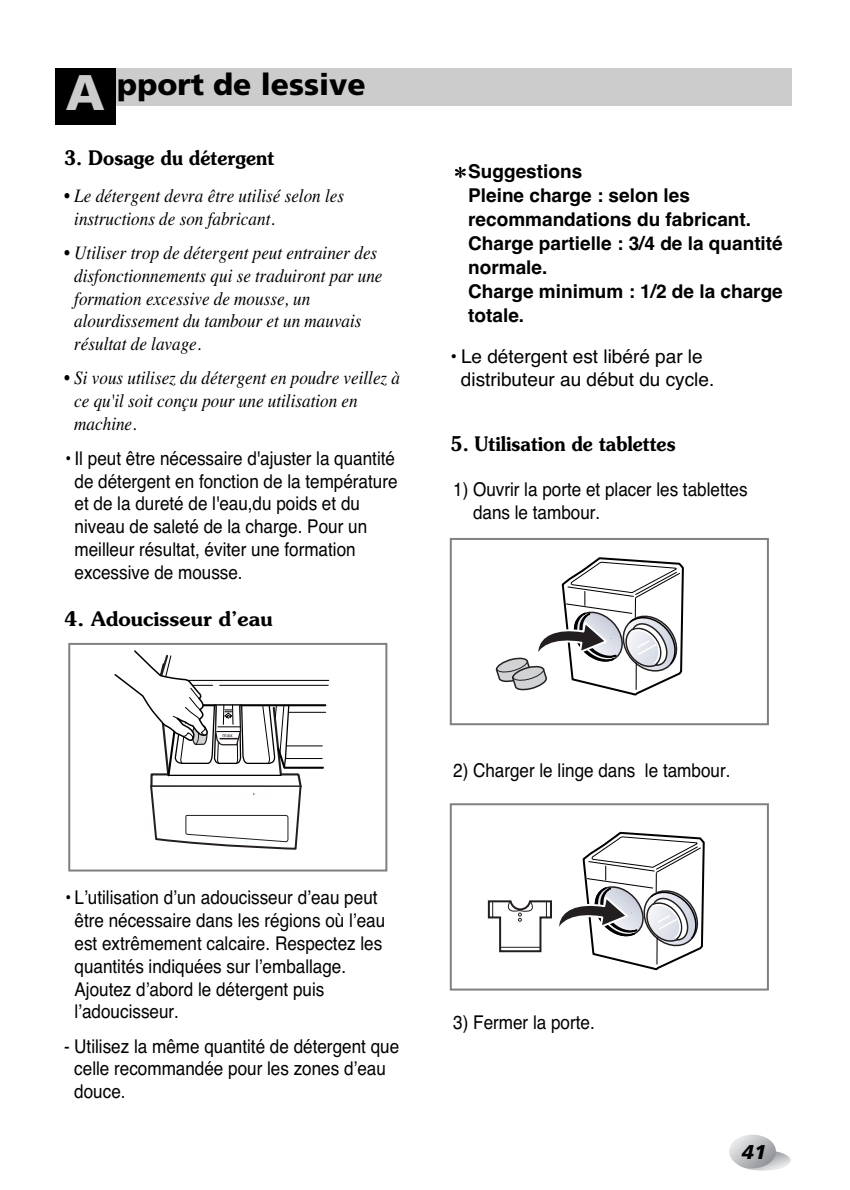
<style>
.page{position:relative;width:850px;height:1190px;background:#fff}
.page>*{position:absolute;margin:0;border:0;box-sizing:border-box;transform-origin:0 0}
.t1{font:900 30px "Frutiger";color:#000}
.t2{font:600 20px "Souvenir";color:#000;scale:.9 1}
.t3{font:600 20px "Souvenir";color:#000}
.t4{font:italic 900 20px "Frutiger";color:#000}
.t5{font:19px/22.8px "Helvetica";color:#000;scale:.9 1}
.t6{font:italic 19px/22.8px "Times";color:#000;scale:.9 1}
.t7{font:700 19px/24px "Helvetica";color:#000}
.t8{font:19px/22.8px "Helvetica";color:#000}
.t9{font:5px "Helvetica";color:#231f20}
.s1{font-size:50px;color:#ccc}
</style>
<div class="page">
<svg style="left:736px;top:1150px;width:55px;height:21px"></svg>
<svg style="left:729px;top:1135px;width:47px;height:33px"></svg>
<img style="left:455px;top:166px;width:11px;height:12px">
<svg style="left:114px;top:650px;width:216px;height:200px"></svg>
<div style="left:68px;top:643px;width:319px;height:229px;border:2px solid #808080"></div>
<svg style="left:495px;top:557px;width:189px;height:139px"></svg>
<div style="left:450px;top:538px;width:319px;height:187px;border:2px solid #808080"></div>
<svg style="left:487px;top:831px;width:218px;height:139px"></svg>
<div style="left:450px;top:803px;width:319px;height:188px;border:2px solid #808080"></div>
<div style="left:55px;top:68px;width:736px;height:37px;background:#ccc"></div>
<div style="left:55px;top:68px;width:60px;height:57px;background:#000"></div>
<h1 class="t1" style="left:66px;top:72px;width:302px"><span class="s1">A</span> pport de lessive</h1>
<p class="t2" style="left:64px;top:149px;width:235px">3. Dosage du détergent</p>
<p class="t6" style="left:74px;top:186px;width:301px;text-indent:-10px">• Le détergent devra être utilisé selon les instructions de son fabricant.</p>
<p class="t6" style="left:74px;top:243px;width:344px;text-indent:-10px">• Utiliser trop de détergent peut entrainer des disfonctionnements qui se traduiront par une formation excessive de mousse, un alourdissement du tambour et un mauvais résultat de lavage.</p>
<p class="t6" style="left:74px;top:368px;width:364px;text-indent:-10px">• Si vous utilisez du détergent en poudre veillez à ce qu'il soit conçu pour une utilisation en machine.</p>
<p class="t5" style="left:75px;top:449px;width:360px;text-indent:-10px">• Il peut être nécessaire d'ajuster la quantité de détergent en fonction de la température et de la dureté de l'eau,du poids et du niveau de saleté de la charge. Pour un meilleur résultat, éviter une formation excessive de mousse.</p>
<p class="t3" style="left:64px;top:610px;width:210px">4. Adoucisseur d’eau</p>
<p class="t9" style="left:223px;top:733px;width:12px">max</p>
<p class="t5" style="left:75px;top:888px;width:347px;text-indent:-10px">• L’utilisation d’un adoucisseur d’eau peut être nécessaire dans les régions où l’eau est extrêmement calcaire. Respectez les quantités indiquées sur l’emballage.<br>Ajoutez d’abord le détergent puis l’adoucisseur.</p>
<p class="t5" style="left:74px;top:1036px;width:363px;text-indent:-10px">- Utilisez la même quantité de détergent que celle recommandée pour les zones d’eau douce.</p>
<p class="t7" style="left:468px;top:161px;width:316px">Suggestions<br>Pleine charge : selon les recommandations du fabricant.<br>Charge partielle : 3/4 de la quantité normale.<br>Charge minimum : 1/2 de la charge totale.</p>
<p class="t8" style="left:461px;top:346px;width:255px;text-indent:-12px">• Le détergent est libéré par le distributeur au début du cycle.</p>
<p class="t2" style="left:450px;top:435px;width:252px">5. Utilisation de tablettes</p>
<p class="t5" style="left:473px;top:480px;width:307px;text-indent:-20px">1) Ouvrir la porte et placer les tablettes dans le tambour.</p>
<p class="t5" style="left:453px;top:760px;width:309px">2) Charger le linge dans le tambour.</p>
<p class="t5" style="left:453px;top:1012px;width:159px">3) Fermer la porte.</p>
<p class="t4" style="left:742px;top:1144px;width:26px">41</p>
</div>
